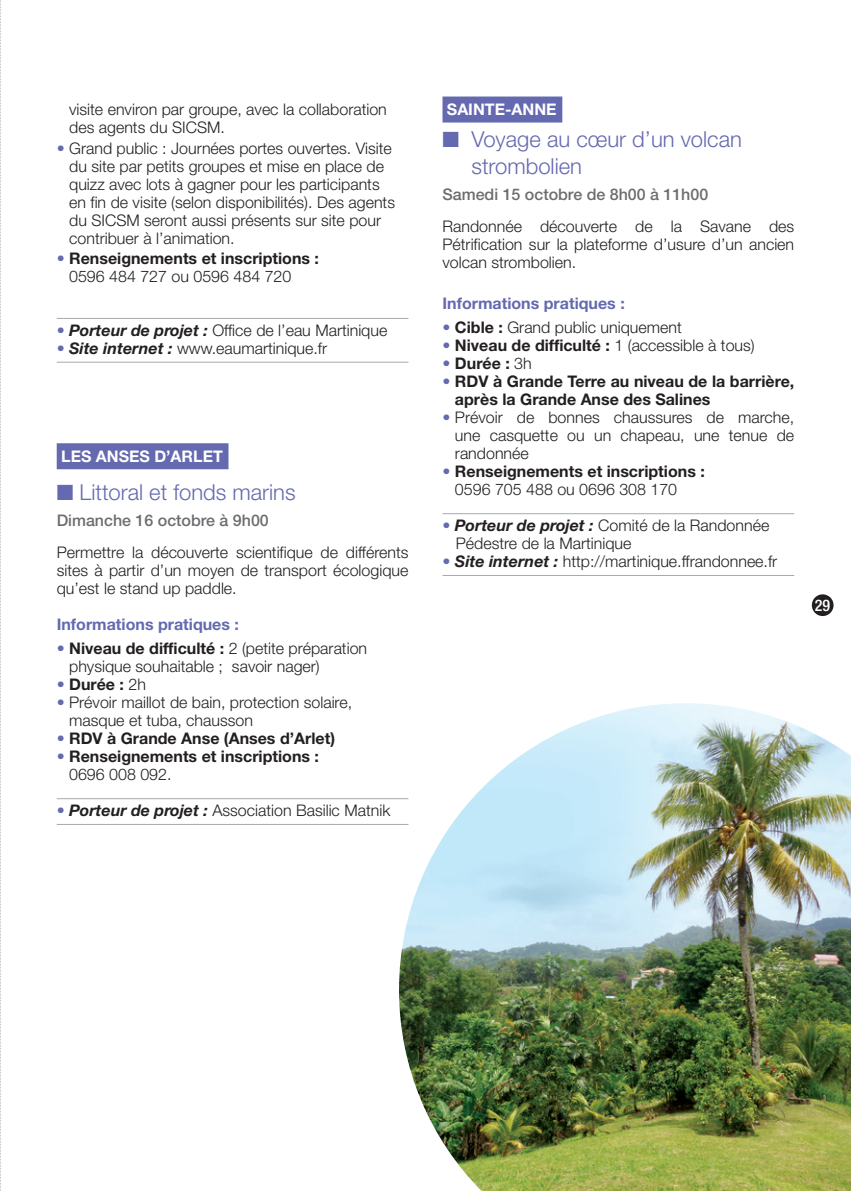
<style>
.page{position:relative;width:851px;height:1191px;background:#fff}
.page>*{position:absolute;margin:0;border:0;box-sizing:border-box;transform-origin:0 0}
.t1{font:300 22px/26.4px "Helvetica Neue";color:#6469b0}
.t2{font:300 16px/18px "Helvetica Neue";color:#231f20}
.t3{font:700 16px/18px "Helvetica Neue";color:#231f20}
.t4{font:500 16px "Helvetica Neue";color:#6c6d70}
.t5{font:700 16px "Helvetica Neue";color:#6469b0}
.t6{font:700 16px "Helvetica Neue";color:#fff}
.t7{font:500 condensed 16px "Helvetica Neue";color:#fff}
.s1{color:#6469b0}
.s2{font-weight:300;color:#6469b0}
.s3{font-weight:300}
.s4{font-weight:700;font-style:italic}
.s5{font-weight:700}
</style>
<div class="page">
<div style="left:811px;top:594px;width:22px;height:22px;background:#231f20;border-radius:50%"></div>
<div style="left:442px;top:96px;width:120px;height:26px;background:#6469b0"></div>
<hr style="left:442px;top:513px;width:352px;height:1px;background:#a8a9ad">
<hr style="left:442px;top:575px;width:352px;height:1px;background:#a8a9ad">
<hr style="left:57px;top:318px;width:351px;height:1px;background:#a8a9ad">
<hr style="left:57px;top:362px;width:351px;height:1px;background:#a8a9ad">
<div style="left:57px;top:443px;width:171px;height:26px;background:#6469b0"></div>
<hr style="left:57px;top:798px;width:351px;height:1px;background:#a8a9ad">
<hr style="left:57px;top:824px;width:351px;height:1px;background:#a8a9ad">
<img style="left:399px;top:703px;width:451px;height:488px">
<svg style="left:0;top:0;width:1px;height:1191px"></svg>
<p class="t2" style="left:69px;top:100px;width:319px">visite environ par groupe, avec la collaboration des agents du SICSM.</p>
<p class="t2" style="left:69px;top:138px;width:327px;text-indent:-12px"><span class="s1">•</span> Grand public : Journées portes ouvertes. Visite du site par petits groupes et mise en place de quizz avec lots à gagner pour les participants en fin de visite (selon disponibilités). Des agents du SICSM seront aussi présents sur site pour contribuer à l’animation.</p>
<p class="t3" style="left:69px;top:249px;width:251px;text-indent:-12px"><span class="s2">•</span> Renseignements et inscriptions :<br><span class="s3">0596 484 727 ou 0596 484 720</span></p>
<p class="t2" style="left:57px;top:321px;width:332px"><span class="s1">•</span> <span class="s4">Porteur de projet :</span> Office de l’eau Martinique</p>
<p class="t2" style="left:57px;top:339px;width:272px"><span class="s1">•</span> <span class="s4">Site internet :</span> www.eaumartinique.fr</p>
<p class="t6" style="left:61px;top:446px;width:163px">LES ANSES D’ARLET</p>
<h1 class="t1" style="left:57px;top:479px;width:240px">■ Littoral et fonds marins</h1>
<p class="t4" style="left:57px;top:511px;width:213px">Dimanche 16 octobre à 9h00</p>
<p class="t2" style="left:57px;top:543px;width:353px;text-align:justify">Permettre la découverte scientifique de différents sites à partir d’un moyen de transport écologique qu’est le stand up paddle.</p>
<p class="t5" style="left:57px;top:615px;width:184px">Informations pratiques :</p>
<p class="t2" style="left:69px;top:639px;width:299px;text-indent:-12px"><span class="s1">•</span> <span class="s5">Niveau de difficulté :</span> 2 (petite préparation physique souhaitable ; savoir nager)</p>
<p class="t3" style="left:57px;top:675px;width:91px"><span class="s2">•</span> Durée : <span class="s3">2h</span></p>
<p class="t2" style="left:69px;top:693px;width:284px;text-indent:-12px"><span class="s1">•</span> Prévoir maillot de bain, protection solaire, masque et tuba, chausson</p>
<p class="t3" style="left:57px;top:729px;width:280px"><span class="s2">•</span> RDV à Grande Anse (Anses d’Arlet)</p>
<p class="t3" style="left:69px;top:747px;width:251px;text-indent:-12px"><span class="s2">•</span> Renseignements et inscriptions :<br><span class="s3">0696 008 092.</span></p>
<p class="t2" style="left:57px;top:801px;width:335px"><span class="s1">•</span> <span class="s4">Porteur de projet :</span> Association Basilic Matnik</p>
<p class="t6" style="left:447px;top:100px;width:111px">SAINTE-ANNE</p>
<h1 class="t1" style="left:471px;top:126px;width:272px;text-indent:-29px">■ Voyage au cœur d’un volcan strombolien</h1>
<p class="t4" style="left:442px;top:184px;width:267px">Samedi 15 octobre de 8h00 à 11h00</p>
<p class="t2" style="left:442px;top:217px;width:353px;text-align:justify">Randonnée découverte de la Savane des Pétrification sur la plateforme d’usure d’un ancien volcan strombolien.</p>
<p class="t5" style="left:442px;top:294px;width:184px">Informations pratiques :</p>
<p class="t2" style="left:442px;top:318px;width:241px"><span class="s1">•</span> <span class="s5">Cible :</span> Grand public uniquement</p>
<p class="t3" style="left:442px;top:336px;width:314px"><span class="s2">•</span> Niveau de difficulté : <span class="s3">1 (accessible à tous)</span></p>
<p class="t3" style="left:442px;top:354px;width:91px"><span class="s2">•</span> Durée : <span class="s3">3h</span></p>
<p class="t3" style="left:455px;top:372px;width:341px;text-indent:-12px"><span class="s2">•</span> RDV à Grande Terre au niveau de la barrière, après la Grande Anse des Salines</p>
<p class="t2" style="left:455px;top:408px;width:341px;text-align:justify;text-indent:-12px"><span class="s1">•</span> Prévoir de bonnes chaussures de marche, une casquette ou un chapeau, une tenue de randonnée</p>
<p class="t3" style="left:455px;top:462px;width:251px;text-indent:-12px"><span class="s2">•</span> Renseignements et inscriptions :<br><span class="s3">0596 705 488 ou 0696 308 170</span></p>
<p class="t2" style="left:456px;top:516px;width:315px;text-indent:-13px"><span class="s1">•</span> <span class="s4">Porteur de projet :</span> Comité de la Randonnée<br>Pédestre de la Martinique</p>
<p class="t2" style="left:442px;top:552px;width:336px"><span class="s1">•</span> <span class="s4">Site internet :</span> http://martinique.ffrandonnee.fr</p>
<p class="t7" style="left:814px;top:595px;width:17px">29</p>
</div>
